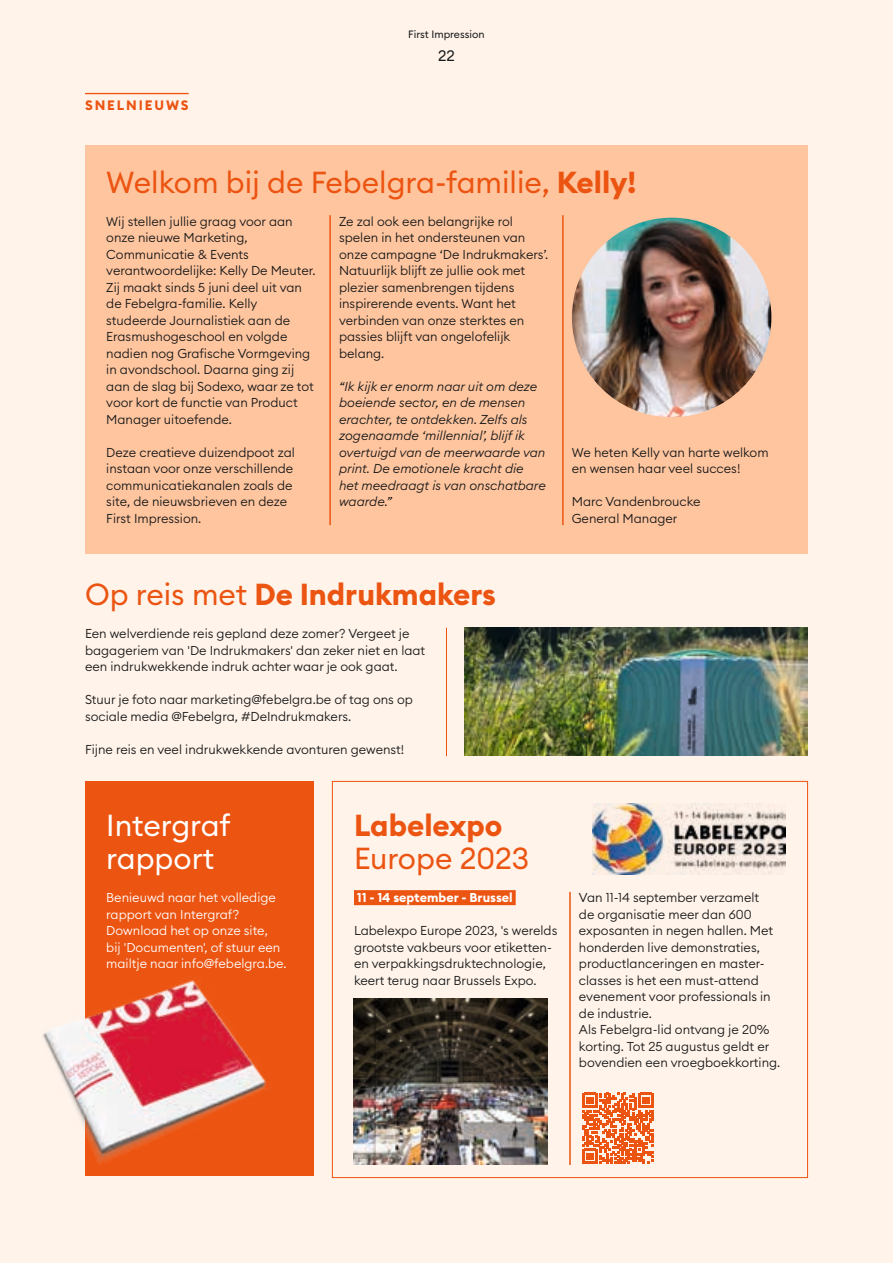
<style>
.page{position:relative;width:893px;height:1263px;background:#fff3ea}
.page>*{position:absolute;margin:0;border:0;box-sizing:border-box;transform-origin:0 0}
.t1{font:30px "Euclid Circular B";color:#ec5411}
.t2{font:700 30px "Euclid Circular B";color:#ec5411}
.t3{font:30px/33px "Euclid Circular B";color:#fff}
.t4{font:15px "Euclid Circular B";color:#171818}
.t5{font:700 13.5px "Euclid Circular B";letter-spacing:.14em;color:#ec5411}
.t6{font:300 12.75px/16.5px "Euclid Circular B";color:#171818}
.t7{font:italic 300 12.75px/16.5px "Euclid Circular B";color:#171818}
.t8{font:300 12.75px/16.5px "Euclid Circular B";color:#fff}
.t9{font:700 12.75px "Euclid Circular B";color:#fff}
.t10{font:10.5px "Euclid Circular B";color:#171818}
.s1{font-weight:700}
.s2{font-weight:400}
</style>
<div class="page">
<hr style="left:85px;top:93px;width:104px;height:1px;background:#ec5411">
<div style="left:85px;top:781px;width:229px;height:394px;background:#ec5411"></div>
<hr style="left:446px;top:628px;width:1px;height:128px;background:#ec5411">
<img style="left:354px;top:998px;width:193px;height:166px">
<img style="left:592px;top:804px;width:193px;height:71px">
<div style="left:354px;top:890px;width:162px;height:15px;background:#ec5411"></div>
<svg style="left:583px;top:1093px;width:71px;height:71px"></svg>
<hr style="left:570px;top:892px;width:1px;height:273px;background:#ec5411">
<img style="left:43px;top:978px;width:223px;height:187px">
<img style="left:464px;top:628px;width:344px;height:127px">
<div style="left:85px;top:146px;width:723px;height:408px;background:#ffc59f"></div>
<img style="left:572px;top:218px;width:199px;height:199px;border-radius:100px">
<hr style="left:330px;top:215px;width:1px;height:310px;background:#ec5411">
<hr style="left:563px;top:215px;width:1px;height:310px;background:#ec5411">
<p class="t5" style="left:85px;top:97px;width:105px">SNELNIEUWS</p>
<p class="t10" style="left:408px;top:28px;width:78px">First Impression</p>
<p class="t4" style="left:438px;top:46px;width:18px">22</p>
<h1 class="t1" style="left:106px;top:163px;width:531px">Welkom bij de Febelgra-familie, <span class="s1">Kelly!</span></h1>
<p class="t6" style="left:106px;top:213px;width:211px">Wij stellen jullie graag voor aan onze nieuwe Marketing,<br>Communicatie &amp; Events verantwoordelijke: Kelly De Meuter.<br>Zij maakt sinds 5 juni deel uit van de Febelgra-familie. Kelly studeerde Journalistiek aan de<br>Erasmushogeschool en volgde nadien nog Grafische Vormgeving in avondschool. Daarna ging zij aan de slag bij Sodexo, waar ze tot voor kort de functie van Product<br>Manager uitoefende.</p>
<p class="t6" style="left:106px;top:444px;width:190px">Deze creatieve duizendpoot zal instaan voor onze verschillende communicatiekanalen zoals de site, de nieuwsbrieven en deze<br>First Impression.</p>
<p class="t6" style="left:339px;top:213px;width:211px">Ze zal ook een belangrijke rol spelen in het ondersteunen van onze campagne ‘De Indrukmakers’.<br>Natuurlijk blijft ze jullie ook met plezier samenbrengen tijdens inspirerende events. Want het verbinden van onze sterktes en passies blijft van ongelofelijk belang.</p>
<p class="t7" style="left:339px;top:378px;width:208px">“Ik kijk er enorm naar uit om deze boeiende sector, en de mensen erachter, te ontdekken. Zelfs als zogenaamde ‘millennial’, blijf ik overtuigd van de meerwaarde van print. De emotionele kracht die het meedraagt is van onschatbare waarde.”</p>
<p class="t6" style="left:572px;top:444px;width:198px">We heten Kelly van harte welkom en wensen haar veel succes!</p>
<p class="t6" style="left:572px;top:493px;width:130px">Marc Vandenbroucke<br>General Manager</p>
<h1 class="t2" style="left:85px;top:575px;width:412px"><span class="s2">Op reis met</span> De Indrukmakers</h1>
<p class="t6" style="left:85px;top:625px;width:342px">Een welverdiende reis gepland deze zomer? Vergeet je bagageriem van 'De Indrukmakers' dan zeker niet en laat een indrukwekkende indruk achter waar je ook gaat.</p>
<p class="t6" style="left:85px;top:691px;width:329px">Stuur je foto naar marketing@febelgra.be of tag ons op sociale media @Febelgra, #DeIndrukmakers.</p>
<p class="t6" style="left:85px;top:741px;width:321px">Fijne reis en veel indrukwekkende avonturen gewenst!</p>
<h1 class="t3" style="left:106px;top:809px;width:126px">Intergraf rapport</h1>
<p class="t8" style="left:106px;top:889px;width:182px">Benieuwd naar het volledige rapport van Intergraf?<br>Download het op onze site,<br>bij 'Documenten', of stuur een mailtje naar info@febelgra.be.</p>
<h1 class="t2" style="left:354px;top:806px;width:150px">Labelexpo</h1>
<h1 class="t1" style="left:354px;top:839px;width:177px">Europe 2023</h1>
<p class="t9" style="left:357px;top:889px;width:157px">11 - 14 september - Brussel</p>
<p class="t6" style="left:354px;top:922px;width:205px">Labelexpo Europe 2023, 's werelds grootste vakbeurs voor etiketten&shy;en verpakkingsdruktechnologie, keert terug naar Brussels Expo.</p>
<p class="t6" style="left:579px;top:889px;width:203px">Van 11-14 september verzamelt<br>de organisatie meer dan 600 exposanten in negen hallen. Met honderden live demonstraties, productlanceringen en master&shy;classes is het een must-attend evenement voor professionals in de industrie.<br>Als Febelgra-lid ontvang je 20% korting. Tot 25 augustus geldt er bovendien een vroegboekkorting.</p>
</div>
